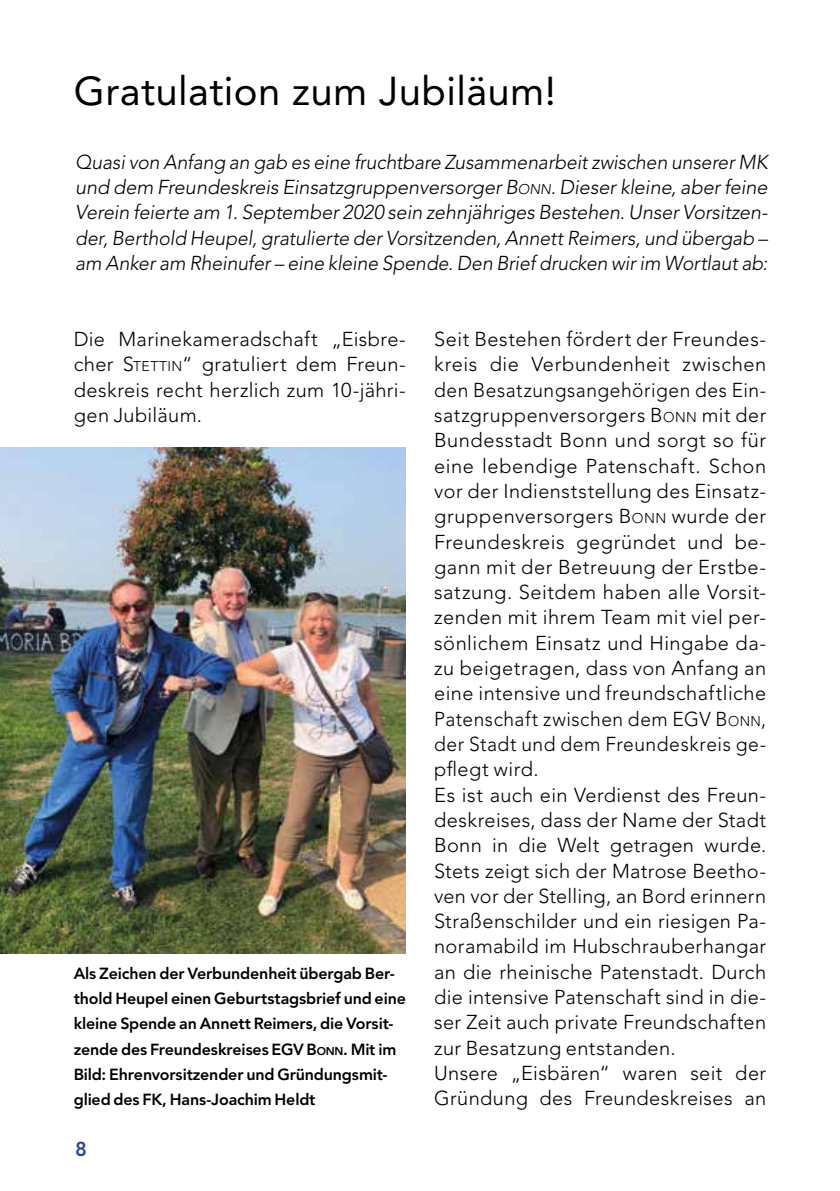
<style>
.page{position:relative;width:840px;height:1191px;background:#fff}
.page>*{position:absolute;margin:0;border:0;box-sizing:border-box;transform-origin:0 0}
.t1{font:40px "Avenir";letter-spacing:.01em;color:#000}
.t2{font:300 20px/25.4px "Avenir";letter-spacing:.025em;color:#000;text-align:justify}
.t3{font:italic 300 20px/25.4px "Avenir";letter-spacing:-.005em;color:#000;text-align:justify}
.t4{font:800 20px "Avenir";color:#2a499a}
.t5{font:800 16px/25.2px "Avenir";letter-spacing:-.01em;color:#000}
.s1{font-style:inherit}
.s2{font-size:14px}
.s3{font-size:11.2px}
</style>
<div class="page">
<img style="left:0;top:447px;width:405px;height:506px">
<h1 class="t1" style="left:74px;top:68px;width:483px">Gratulation zum Jubiläum!</h1>
<p class="t3" style="left:75px;top:149px;width:693px">Quasi von Anfang an gab es eine fruchtbare Zusammenarbeit zwischen unserer MK und dem Freundeskreis Einsatzgruppenversorger <span class="s1">B</span><span class="s2">ONN</span>. Dieser kleine, aber feine Verein feierte am 1. September 2020 sein zehnjähriges Bestehen. Unser Vorsitzen&shy;der, Berthold Heupel, gratulierte der Vorsitzenden, Annett Reimers, und übergab – am Anker am Rheinufer – eine kleine Spende. Den Brief drucken wir im Wortlaut ab:</p>
<p class="t2" style="left:74px;top:326px;width:333px">Die Marinekameradschaft „Eisbre&shy;cher <span class="s1">S</span><span class="s2">TETTIN</span>“ gratuliert dem Freun&shy;deskreis recht herzlich zum 10-jähri&shy;gen Jubiläum.</p>
<p class="t2" style="left:434px;top:326px;width:333px;text-align:left">Seit Bestehen fördert der Freundes&shy;kreis die Verbundenheit zwischen den Besatzungsangehörigen des Ein&shy;satzgruppenversorgers <span class="s1">B</span><span class="s2">ONN</span> mit der Bundesstadt Bonn und sorgt so für eine lebendige Patenschaft. Schon vor der Indienststellung des Einsatz&shy;gruppenversorgers <span class="s1">B</span><span class="s2">ONN</span> wurde der Freundeskreis gegründet und be&shy;gann mit der Betreuung der Erstbe&shy;satzung. Seitdem haben alle Vorsit&shy;zenden mit ihrem Team mit viel per&shy;sönlichem Einsatz und Hingabe da&shy;zu beigetragen, dass von Anfang an eine intensive und freundschaftliche Patenschaft zwischen dem EGV <span class="s1">B</span><span class="s2">ONN</span>, der Stadt und dem Freundeskreis ge&shy;pflegt wird.<br>Es ist auch ein Verdienst des Freun&shy;deskreises, dass der Name der Stadt Bonn in die Welt getragen wurde.<br>Stets zeigt sich der Matrose Beetho&shy;ven vor der Stelling, an Bord erinnern Straßenschilder und ein riesigen Pa&shy;noramabild im Hubschrauberhangar an die rheinische Patenstadt. Durch die intensive Patenschaft sind in die&shy;ser Zeit auch private Freundschaften zur Besatzung entstanden.<br>Unsere „Eisbären“ waren seit der Gründung des Freundeskreises an</p>
<p class="t5" style="left:74px;top:960px;width:333px">Als Zeichen der Verbundenheit übergab Ber&shy;thold Heupel einen Geburtstagsbrief und eine kleine Spende an Annett Reimers, die Vorsit&shy;zende des Freundeskreises EGV <span class="s1">B</span><span class="s3">ONN</span>. Mit im Bild: Ehrenvorsitzender und Gründungsmit&shy;glied des FK, Hans-Joachim Heldt</p>
<p class="t4" style="left:75px;top:1137px;width:13px">8</p>
</div>
